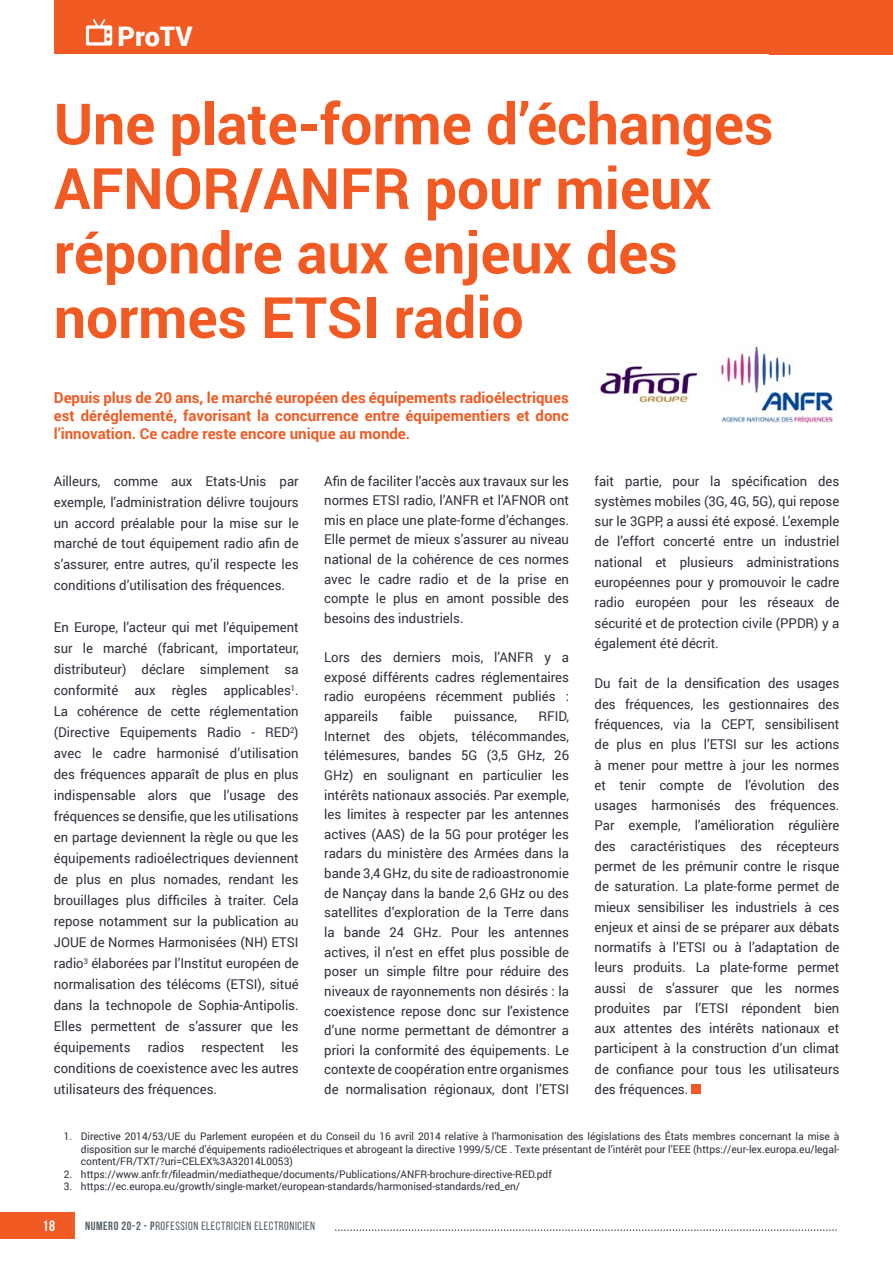
<style>
.page{position:relative;width:893px;height:1263px;background:#fff}
.page>*{position:absolute;margin:0;border:0;box-sizing:border-box;transform-origin:0 0}
.t1{font:700 57px/64.5px "Roboto";color:#f15a22}
.t2{font:900 27px "Roboto";color:#fff}
.t3{font:700 15px/18px "Roboto";color:#f15a22;text-align:justify}
.t4{font:700 15px "Bebas Neue";color:#fff}
.t5{font:13.5px/19.6px "Roboto";color:#2d303c;text-align:justify}
.t6{font:12px "Bebas Neue";letter-spacing:.05em;color:#525e66}
.t7{font:10.5px/12.6px "Roboto";color:#2d303c;text-align:justify}
.s1{font-weight:700}
</style>
<div class="page">
<div style="left:692px;top:1085px;width:9px;height:9px;background:#f15a22"></div>
<div style="left:0;top:1212px;width:74px;height:26px;background:#f15a22"></div>
<svg style="left:335px;top:1229px;width:502px;height:2px"></svg>
<div style="left:55px;top:0;width:784px;height:54px;background:#f15a22"></div>
<div style="left:770px;top:0;width:123px;height:54px;background:#f15a22"></div>
<svg style="left:86px;top:19px;width:26px;height:27px"></svg>
<img style="left:720px;top:346px;width:114px;height:76px">
<img style="left:600px;top:366px;width:98px;height:37px">
<h2 class="t2" style="left:117px;top:17px;width:77px">ProTV</h2>
<h1 class="t1" style="left:54px;top:90px;width:721px">Une plate-forme d’échanges<br>AFNOR/ANFR pour mieux répondre aux enjeux des normes ETSI radio</h1>
<p class="t3" style="left:54px;top:388px;width:516px">Depuis plus de 20 ans, le marché européen des équipements radioélectriques est déréglementé, favorisant la concurrence entre équipementiers et donc l’innovation. Ce cadre reste encore unique au monde.</p>
<p class="t5" style="left:324px;top:470px;width:246px">Afin de faciliter l’accès aux travaux sur les normes ETSI radio, l’ANFR et l’AFNOR ont mis en place une plate-forme d’échanges.<br>Elle permet de mieux s’assurer au niveau national de la cohérence de ces normes avec le cadre radio et de la prise en compte le plus en amont possible des besoins des industriels.</p>
<p class="t5" style="left:324px;top:647px;width:246px">Lors des derniers mois, l’ANFR y a exposé différents cadres réglementaires radio européens récemment publiés : appareils</p>
<p class="t5" style="left:595px;top:470px;width:246px;line-height:20.2px">fait partie, pour la spécification des systèmes mobiles (3G, 4G, 5G), qui repose sur le 3GPP, a aussi été exposé. L’exemple de l’effort concerté entre un industriel national et plusieurs administrations européennes pour y promouvoir le cadre radio européen pour les réseaux de sécurité et de protection civile (PPDR) y a également été décrit.</p>
<p class="t5" style="left:595px;top:673px;width:246px;line-height:20.2px">Du fait de la densification des usages des fréquences, les gestionnaires des fréquences, via la CEPT, sensibilisent de plus en plus l’ETSI sur les actions à mener pour mettre à jour les normes et tenir compte de l’évolution des usages harmonisés des fréquences.<br>Par exemple, l’amélioration régulière des caractéristiques des récepteurs permet de les prémunir contre le risque de saturation. La plate-forme permet de mieux sensibiliser les industriels à ces enjeux et ainsi de se préparer aux débats normatifs à l’ETSI ou à l’adaptation de leurs produits. La plate-forme permet aussi de s’assurer que les normes produites par l’ETSI répondent bien aux attentes des intérêts nationaux et participent à la construction d’un climat de confiance pour tous les utilisateurs des fréquences.</p>
<p class="t7" style="left:81px;top:1129px;width:760px;text-indent:-17px">1. Directive 2014/53/UE du Parlement européen et du Conseil du 16 avril 2014 relative à l’harmonisation des législations des États membres concernant la mise à disposition sur le marché d’équipements radioélectriques et abrogeant la directive 1999/5/CE . Texte présentant de l’intérêt pour l’EEE (https://eur-lex.europa.eu/legal&shy;content/FR/TXT/?uri=CELEX%3A32014L0053)</p>
<p class="t7" style="left:64px;top:1167px;width:489px">2. https://www.anfr.fr/fileadmin/mediatheque/documents/Publications/ANFR-brochure-directive-RED.pdf</p>
<p class="t7" style="left:64px;top:1180px;width:458px">3. https://ec.europa.eu/growth/single-market/european-standards/harmonised-standards/red_en/</p>
<p class="t5" style="left:54px;top:470px;width:246px;line-height:21px">Ailleurs, comme aux Etats-Unis par exemple, l’administration délivre toujours un accord préalable pour la mise sur le marché de tout équipement radio afin de s’assurer, entre autres, qu’il respecte les conditions d’utilisation des fréquences.</p>
<p class="t5" style="left:54px;top:617px;width:246px;line-height:21px">En Europe, l’acteur qui met l’équipement sur le marché (fabricant, importateur, distributeur) déclare simplement sa conformité aux règles applicables<sup>1</sup>.<br>La cohérence de cette réglementation (Directive Equipements Radio - RED<sup>2</sup>) avec le cadre harmonisé d’utilisation des fréquences apparaît de plus en plus indispensable alors que l’usage des fréquences se densifie, que les utilisations en partage deviennent la règle ou que les équipements radioélectriques deviennent de plus en plus nomades, rendant les brouillages plus difficiles à traiter. Cela repose notamment sur la publication au JOUE de Normes Harmonisées (NH) ETSI radio<sup>3</sup> élaborées par l’Institut européen de normalisation des télécoms (ETSI), situé dans la technopole de Sophia-Antipolis.<br>Elles permettent de s’assurer que les équipements</p>
<p class="t5" style="left:400px;top:706px;width:34px">faible</p>
<p class="t5" style="left:454px;top:706px;width:64px">puissance,</p>
<p class="t5" style="left:324px;top:706px;width:246px;text-indent:214px">RFID, Internet des objets, télécommandes, télémesures, bandes 5G (3,5 GHz, 26<br>GHz) en soulignant en particulier les intérêts nationaux associés. Par exemple, les limites à respecter par les antennes actives (AAS) de la 5G pour protéger les radars du ministère des Armées dans la bande 3,4 GHz, du site de radioastronomie de Nançay dans la bande 2,6 GHz ou des satellites d’exploration de la Terre dans la bande 24 GHz. Pour les antennes actives, il n’est en effet plus possible de poser un simple filtre pour réduire des niveaux de rayonnements non désirés : la coexistence repose donc sur l’existence d’une norme permettant de démontrer a priori la conformité des équipements. Le contexte de coopération entre organismes de normalisation régionaux, dont l’ETSI</p>
<p class="t5" style="left:54px;top:1036px;width:246px;line-height:21px;text-indent:228px">les conditions de coexistence avec les autres utilisateurs des fréquences.</p>
<p class="t5" style="left:148px;top:1037px;width:38px">radios</p>
<p class="t5" style="left:202px;top:1037px;width:64px">respectent</p>
<p class="t4" style="left:43px;top:1217px;width:14px">18</p>
<p class="t6" style="left:85px;top:1219px;width:231px"><span class="s1">NUMERO 20-2 - P</span>ROFESSION ELECTRICIEN ELECTRONICIEN</p>
</div>
